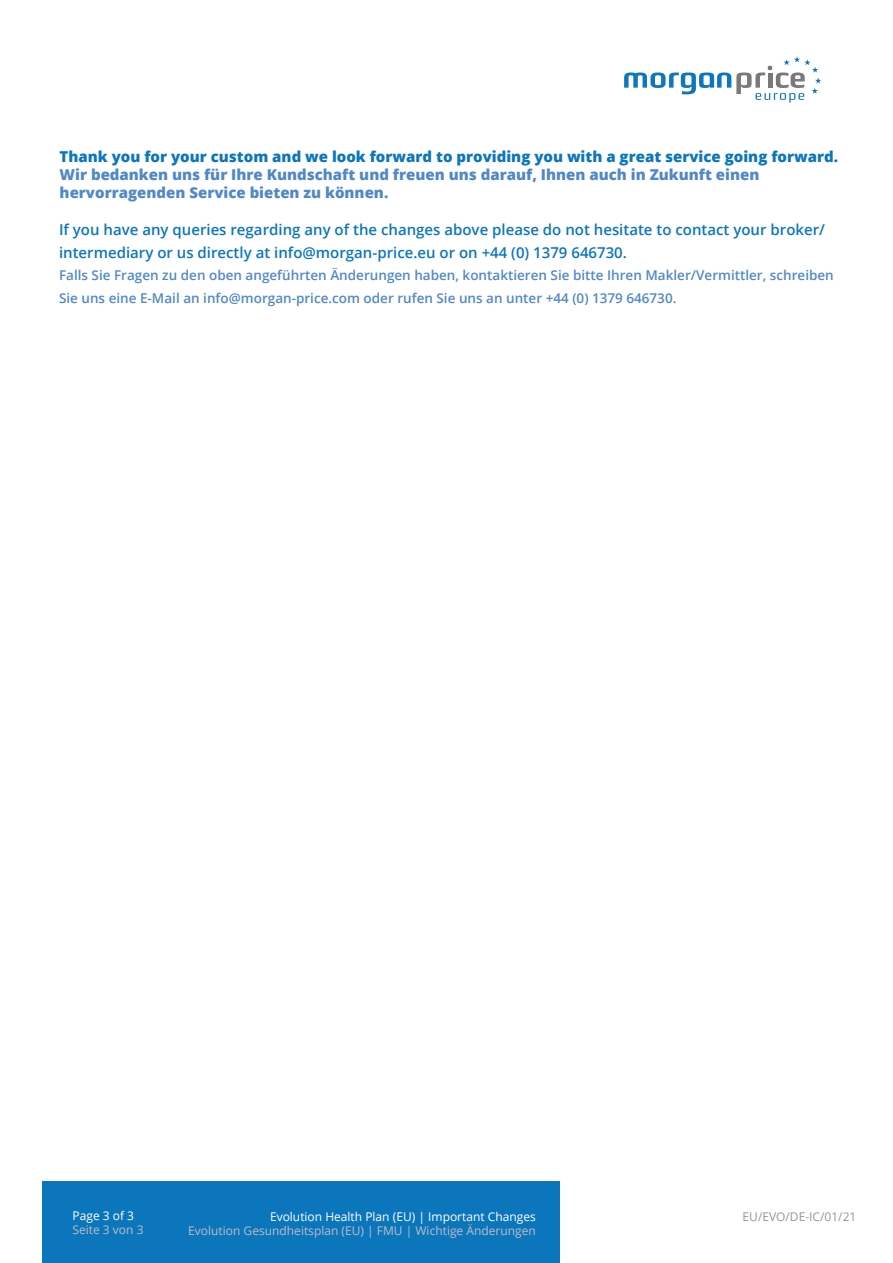
<style>
.page{position:relative;width:893px;height:1263px;background:#fff}
.page>*{position:absolute;margin:0;border:0;box-sizing:border-box;transform-origin:0 0}
.Main_text_body{font:800 15px/18px "Open Sans";color:#5188c7}
.t1{font:600 15px/22.5px "Open Sans";color:#0c76bd}
.t2{font:600 13.5px/22.5px "Open Sans";color:#5188c7}
.t3{font:12px "Open Sans";color:#bcbdc0}
.t4{font:12px "Open Sans";color:#fff}
.t5{font:12px "Open Sans";color:#939598}
.s1{color:#0c76bd}
</style>
<div class="page">
<div style="left:43px;top:1181px;width:517px;height:82px;background:#0c76bd"></div>
<svg style="left:624px;top:57px;width:197px;height:46px"></svg>
<p class="Main_text_body" style="left:60px;top:147px;width:780px"><span class="s1">Thank you for your custom and we look forward to providing you with a great service going forward.<br></span>Wir bedanken uns für Ihre Kundschaft und freuen uns darauf, Ihnen auch in Zukunft einen hervorragenden Service bieten zu können.</p>
<p class="t1" style="left:59px;top:218px;width:767px">If you have any queries regarding any of the changes above please do not hesitate to contact your broker/ intermediary or us directly at info@morgan-price.eu or on +44 (0) 1379 646730.</p>
<p class="t2" style="left:59px;top:264px;width:776px">Falls Sie Fragen zu den oben angeführten Änderungen haben, kontaktieren Sie bitte Ihren Makler/Vermittler, schreiben<br>Sie uns eine E-Mail an info@morgan-price.com oder rufen Sie uns an unter +44 (0) 1379 646730.</p>
<p class="t4" style="left:73px;top:1207px;width:63px">Page 3 of 3</p>
<p class="t3" style="left:73px;top:1222px;width:73px">Seite 3 von 3</p>
<p class="t4" style="left:270px;top:1208px;width:267px">Evolution Health Plan (EU) | Important Changes</p>
<p class="t5" style="left:743px;top:1208px;width:115px">EU/EVO/DE-IC/01/21</p>
<p class="t3" style="left:188px;top:1222px;width:349px">Evolution Gesundheitsplan (EU) | FMU | Wichtige Änderungen</p>
</div>
